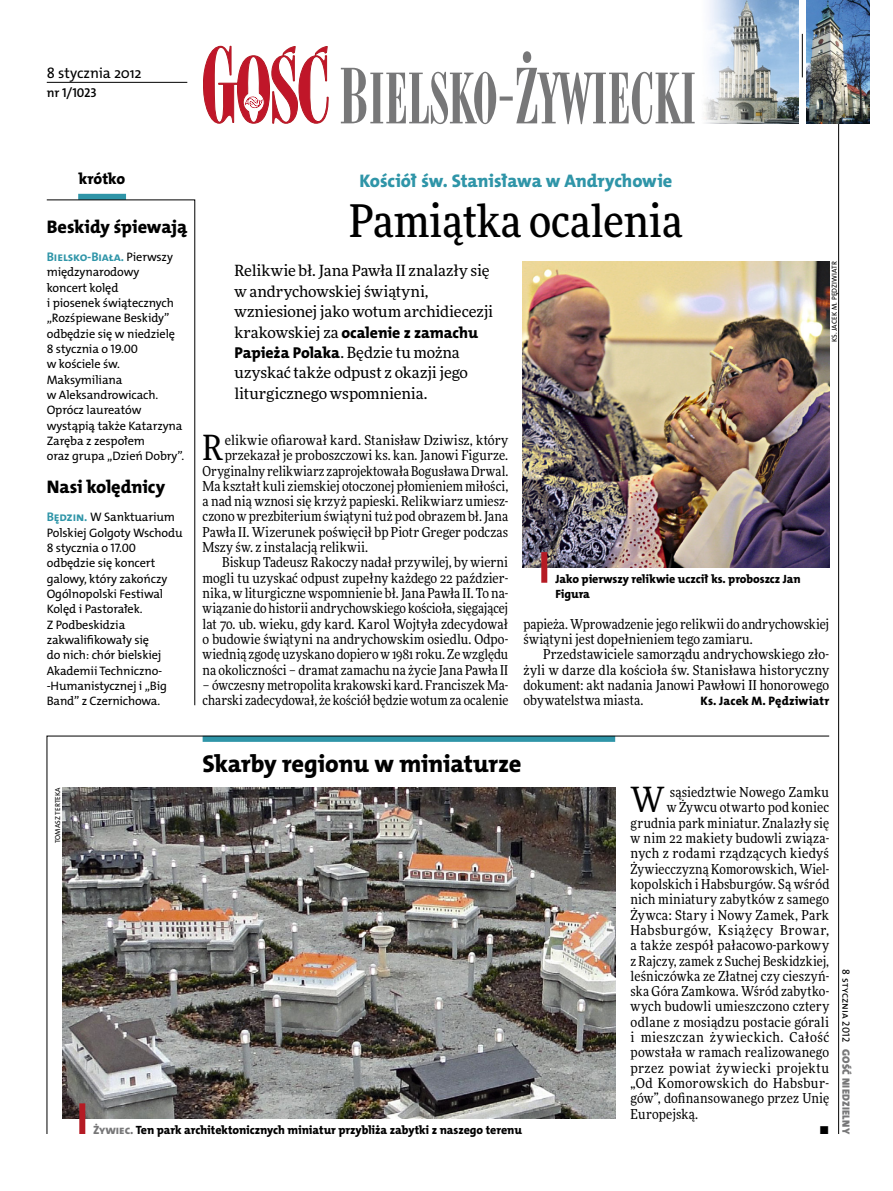
<style>
.page{position:relative;width:893px;height:1191px;background:#fff}
.page>*{position:absolute;margin:0;border:0;box-sizing:border-box;transform-origin:0 0}
.t1{font:500 45px "Freeday Narrow";color:#000}
.t2{font:34.8px "Freeday Narrow News";color:#000}
.t3{font:24.45px "The Mix HP8 Ex Bld";letter-spacing:-.005em;color:#000}
.t4{font:18.3px "The Mix HP8 Ex Bld";letter-spacing:-.005em;color:#2f95a8}
.t5{font:18.3px "The Mix HP8 Ex Bld";letter-spacing:-.005em;color:#000}
.t6{font:15.75px "The Mix HP8 Ex Bld";letter-spacing:-.005em;color:#000}
.t7{font:15.45px/20.4px "Freeday News";letter-spacing:-.005em;color:#000}
.t8{font:14.85px "The Mix HP5 Plain";letter-spacing:-.015em;color:#000}
.t9{font:13.65px/15.3px "Freeday Narrow News";letter-spacing:.01em;color:#000}
.t10{font:13.65px "Freeday Narrow News";letter-spacing:.04em;color:#000}
.t11{font:12.9px "The Mix HP6 Se Bld";letter-spacing:-.005em;color:#000}
.t12{font:12.6px "The Mix HP7 Bld";letter-spacing:-.01em;color:#2f95a8}
.t13{font:12.3px/15.3px "The Mix HP5 Plain";letter-spacing:-.01em;color:#000}
.t14{font:12.3px "The Mix HP8 Ex Bld";letter-spacing:.01em;color:#000}
.t15{font:12px/15.3px "The Mix HP8 Ex Bld";letter-spacing:-.005em;color:#000}
.t16{font:10.5px "The Mix HP9 Blk";letter-spacing:.025em;color:#777778}
.t17{font:10.5px "The Mix HP5 Plain";color:#000}
.t18{font:7.2px "The Mix HP5 Plain";letter-spacing:.01em;color:#000}
.s1{font-family:"The Mix HP5 Plain";font-size:12.3px;color:#000}
.s2{font-family:"The Mix HP7 Bld";font-size:12.6px;color:#2f95a8}
.s3{font-family:"Freeday News";font-size:15.45px}
.s4{font-family:"The Mix HP8 Ex Bld";font-size:15.75px}
.s5{color:#777778}
</style>
<div class="page">
<hr style="left:838px;top:68px;width:1px;height:1066px;background:#000">
<hr style="left:802px;top:34px;width:1px;height:43px;background:#000">
<svg style="left:47px;top:735px;width:783px;height:399px"></svg>
<hr style="left:806px;top:68px;width:33px;height:1px;background:#000">
<svg style="left:203px;top:46px;width:126px;height:78px"></svg>
<svg style="left:341px;top:51px;width:354px;height:73px"></svg>
<img style="left:704px;top:0;width:94px;height:124px">
<img style="left:807px;top:0;width:62px;height:123px">
<hr style="left:47px;top:82px;width:140px;height:1px;background:#000">
<img style="left:62px;top:787px;width:553px;height:331px">
<div style="left:79px;top:1103px;width:6px;height:31px;background:#b51b24"></div>
<img style="left:523px;top:261px;width:306px;height:306px">
<div style="left:541px;top:552px;width:6px;height:31px;background:#b51b24"></div>
<div style="left:78px;top:194px;width:48px;height:6px;background:#2f95a8"></div>
<svg style="left:46px;top:199px;width:149px;height:506px"></svg>
<p class="t8" style="left:47px;top:63px;width:96px">8 stycznia 2012</p>
<p class="t11" style="left:47px;top:85px;width:52px">nr 1/1023</p>
<p class="t6" style="left:79px;top:168px;width:48px">krótko</p>
<h3 class="t5" style="left:47px;top:215px;width:142px">Beskidy śpiewają</h3>
<p class="t12" style="left:47px;top:249px;width:128px">Bielsko-Biała. <span class="s1">Pierwszy</span></p>
<p class="t13" style="left:47px;top:265px;width:139px">międzynarodowy<br>koncert kolęd<br>i piosenek świątecznych „Rozśpiewane Beskidy” odbędzie się w niedzielę<br>8 stycznia o 19.00<br>w kościele św.<br>Maksymiliana<br>w Aleksandrowicach.<br>Oprócz laureatów wystąpią także Katarzyna<br>Zaręba z zespołem<br>oraz grupa „Dzień Dobry”.</p>
<h3 class="t5" style="left:47px;top:475px;width:120px">Nasi kolędnicy</h3>
<p class="t13" style="left:47px;top:510px;width:137px"><span class="s2">Będzin.</span> W Sanktuarium<br>Polskiej Golgoty Wschodu<br>8 stycznia o 17.00 odbędzie się koncert galowy, który zakończy<br>Ogólnopolski Festiwal<br>Kolęd i Pastorałek.<br>Z Podbeskidzia zakwalifikowały się<br>do nich: chór bielskiej<br>Akademii Techniczno--Humanistycznej i „Big<br>Band” z Czernichowa.</p>
<h3 class="t4" style="left:359px;top:169px;width:314px">Kościół św. Stanisława w Andrychowie</h3>
<h1 class="t1" style="left:349px;top:193px;width:335px">Pamiątka ocalenia</h1>
<p class="t7" style="left:234px;top:260px;width:260px">Relikwie bł. Jana Pawła II znalazły się w andrychowskiej świątyni, wzniesionej jako wotum archidiecezji</p>
<p class="t6" style="left:234px;top:322px;width:245px"><span class="s3">krakowskiej za</span> ocalenie z zamachu</p>
<p class="t7" style="left:234px;top:342px;width:235px"><span class="s4">Papieża Polaka</span>. Będzie tu można uzyskać także odpust z okazji jego liturgicznego wspomnienia.</p>
<p class="t18" style="left:830px;top:342px;width:82px;rotate:-90deg">Ks. Jacek M. Pędziwiatr</p>
<h2 class="t2" style="left:203px;top:426px;width:22px">R</h2>
<p class="t9" style="left:225px;top:432px;width:285px">elikwie ofiarował kard. Stanisław Dziwisz, który</p>
<p class="t9" style="left:225px;top:447px;width:285px">przekazał je proboszczowi ks. kan. Janowi Figurze.</p>
<p class="t9" style="left:203px;top:463px;width:307px">Oryginalny relikwiarz zaprojektowała Bogusława Drwal.</p>
<p class="t9" style="left:203px;top:478px;width:307px">Ma kształt kuli ziemskiej otoczonej płomieniem miłości,</p>
<p class="t9" style="left:203px;top:493px;width:307px">a nad nią wznosi się krzyż papieski. Relikwiarz umiesz-</p>
<p class="t9" style="left:203px;top:509px;width:307px">czono w prezbiterium świątyni tuż pod obrazem bł. Jana</p>
<p class="t9" style="left:203px;top:524px;width:307px">Pawła II. Wizerunek poświęcił bp Piotr Greger podczas</p>
<p class="t9" style="left:203px;top:539px;width:167px">Mszy św. z instalacją relikwii.</p>
<p class="t9" style="left:222px;top:555px;width:287px">Biskup Tadeusz Rakoczy nadał przywilej, by wierni</p>
<p class="t9" style="left:203px;top:570px;width:307px">mogli tu uzyskać odpust zupełny każdego 22 paździer-</p>
<p class="t9" style="left:203px;top:585px;width:307px">nika, w liturgiczne wspomnienie bł. Jana Pawła II. To na-</p>
<p class="t9" style="left:203px;top:600px;width:307px">wiązanie do historii andrychowskiego kościoła, sięgającej</p>
<p class="t9" style="left:203px;top:616px;width:307px">lat 70. ub. wieku, gdy kard. Karol Wojtyła zdecydował</p>
<p class="t9" style="left:203px;top:631px;width:307px">o budowie świątyni na andrychowskim osiedlu. Odpo-</p>
<p class="t9" style="left:203px;top:646px;width:307px">wiednią zgodę uzyskano dopiero w 1981 roku. Ze względu</p>
<p class="t9" style="left:203px;top:662px;width:307px">na okoliczności – dramat zamachu na życie Jana Pawła II</p>
<p class="t9" style="left:203px;top:677px;width:307px">– ówczesny metropolita krakowski kard. Franciszek Ma&shy;charski zadecydował, że kościół będzie wotum za ocalenie</p>
<p class="t15" style="left:555px;top:571px;width:247px">Jako pierwszy relikwie uczcił ks. proboszcz Jan<br>Figura</p>
<p class="t9" style="left:524px;top:616px;width:307px">papieża. Wprowadzenie jego relikwii do andrychowskiej świątyni jest dopełnieniem tego zamiaru.</p>
<p class="t9" style="left:524px;top:646px;width:307px;text-align:justify;text-indent:20px">Przedstawiciele samorządu andrychowskiego zło&shy;żyli w darze dla kościoła św. Stanisława historyczny dokument: akt nadania Janowi Pawłowi II honorowego obywatelstwa miasta.</p>
<p class="t14" style="left:700px;top:693px;width:130px">Ks. Jacek M. Pędziwiatr</p>
<h3 class="t3" style="left:203px;top:747px;width:320px">Skarby regionu w miniaturze</h3>
<p class="t18" style="left:53px;top:843px;width:58px;rotate:-90deg">Tomasz Terteka</p>
<p class="t15" style="left:93px;top:1122px;width:430px"><span class="s5">Żywiec.</span> Ten park architektonicznych miniatur przybliża zabytki z naszego terenu</p>
<h2 class="t2" style="left:630px;top:778px;width:36px">W</h2>
<p class="t9" style="left:670px;top:784px;width:161px">sąsiedztwie Nowego Zamku</p>
<p class="t9" style="left:667px;top:799px;width:164px">w Żywcu otwarto pod koniec</p>
<p class="t9" style="left:630px;top:815px;width:200px">grudnia park miniatur. Znalazły się</p>
<p class="t9" style="left:630px;top:830px;width:200px">w nim 22 makiety budowli związa-</p>
<p class="t9" style="left:630px;top:845px;width:200px">nych z rodami rządzących kiedyś</p>
<p class="t9" style="left:630px;top:861px;width:200px">Żywiecczyzną Komorowskich, Wiel-</p>
<p class="t9" style="left:630px;top:876px;width:200px">kopolskich i Habsburgów. Są wśród</p>
<p class="t9" style="left:630px;top:891px;width:200px">nich miniatury zabytków z samego</p>
<p class="t9" style="left:630px;top:907px;width:200px">Żywca: Stary i Nowy Zamek, Park</p>
<p class="t10" style="left:630px;top:921px;width:200px">Habsburgów, Książęcy Browar,</p>
<p class="t9" style="left:630px;top:937px;width:200px">a także zespół pałacowo-parkowy</p>
<p class="t9" style="left:630px;top:953px;width:200px">z Rajczy, zamek z Suchej Beskidzkiej,</p>
<p class="t9" style="left:630px;top:968px;width:200px">leśniczówka ze Złatnej czy cieszyń-</p>
<p class="t9" style="left:630px;top:983px;width:200px">ska Góra Zamkowa. Wśród zabytko-</p>
<p class="t9" style="left:630px;top:998px;width:200px">wych budowli umieszczono cztery</p>
<p class="t9" style="left:630px;top:1014px;width:200px">odlane z mosiądzu postacie górali</p>
<p class="t10" style="left:630px;top:1028px;width:200px">i mieszczan żywieckich. Całość</p>
<p class="t9" style="left:630px;top:1044px;width:200px">powstała w ramach realizowanego</p>
<p class="t9" style="left:630px;top:1060px;width:200px">przez powiat żywiecki projektu</p>
<p class="t9" style="left:630px;top:1075px;width:200px">„Od Komorowskich do Habsbur-</p>
<p class="t9" style="left:630px;top:1090px;width:200px">gów”, dofinansowanego przez Unię</p>
<p class="t9" style="left:630px;top:1106px;width:69px">Europejską.</p>
<p class="t9" style="left:820px;top:1121px;width:11px">•</p>
<p class="t17" style="left:853px;top:969px;width:74px;rotate:90deg">8 stycznia 2012</p>
<p class="t16" style="left:853px;top:1049px;width:86px;rotate:90deg">Gość Niedzielny</p>
</div>
